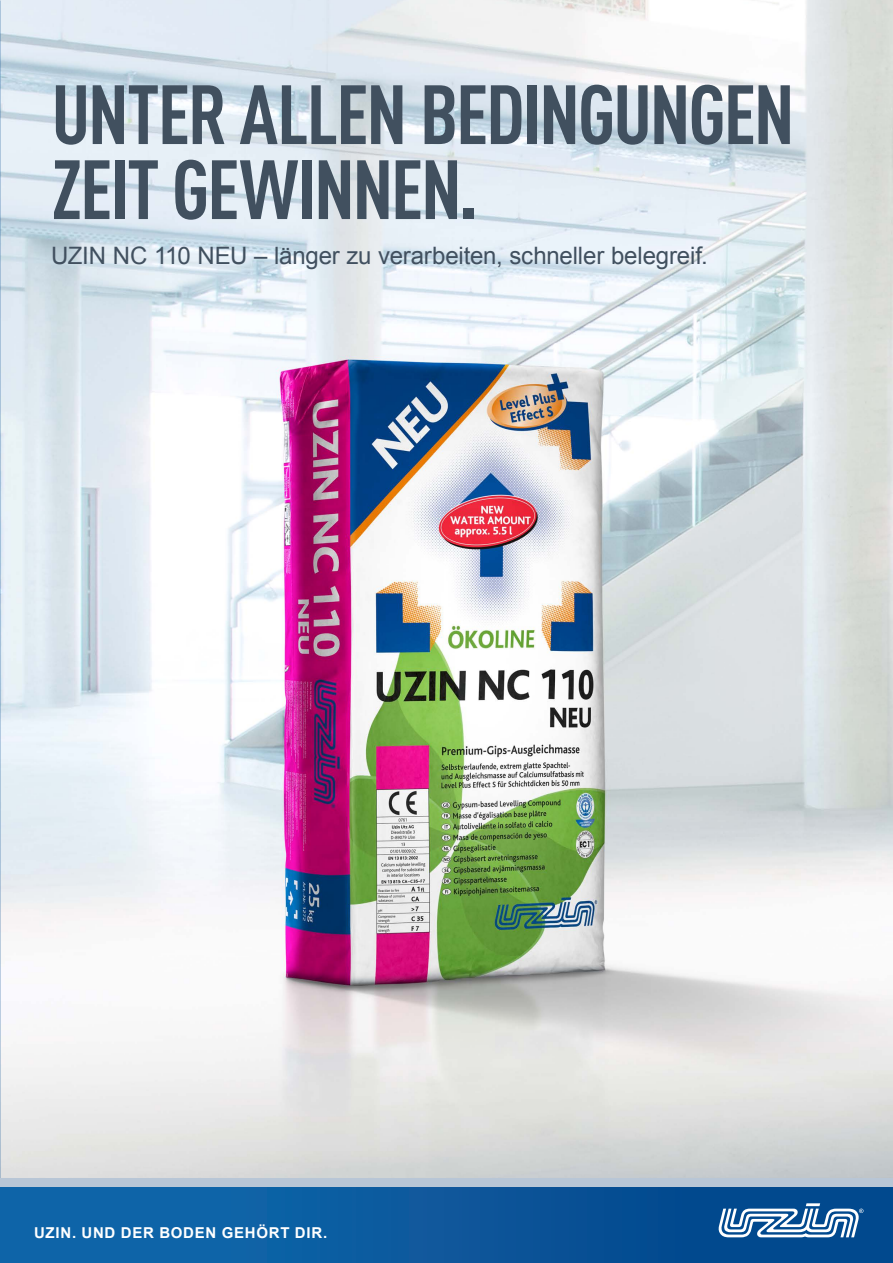
<style>
.page{position:relative;width:893px;height:1263px;background:#fff}
.page>*{position:absolute;margin:0;border:0;box-sizing:border-box;transform-origin:0 0}
.t1{font:700 condensed 82.5px "DIN Pro";letter-spacing:-.03em;color:#41505f}
.Fliesstext_Block__EN{font:24px "Arial";letter-spacing:-.005em;color:#41505f}
.t2{font:700 15px "Arial";letter-spacing:.05em;color:#fff}
</style>
<div class="page">
<img style="left:0;top:0;width:893px;height:1178px">
<div style="left:0;top:1186px;width:893px;height:77px;background:linear-gradient(to right,#1269ad,#01448a)"></div>
<svg style="left:719px;top:1203px;width:144px;height:34px"></svg>
<div style="left:0;top:1178px;width:893px;height:8px;background:#b8c6d6"></div>
<p class="t1" style="left:51px;top:52px;width:745px">UNTER ALLEN BEDINGUNGEN</p>
<p class="t1" style="left:51px;top:127px;width:428px">ZEIT GEWINNEN.</p>
<p class="Fliesstext_Block__EN" style="left:51px;top:240px;width:658px">UZIN NC 110 NEU – länger zu verarbeiten, schneller belegreif.</p>
<p class="t2" style="left:34px;top:1222px;width:295px">UZIN. UND DER BODEN GEHÖRT DIR.</p>
</div>
